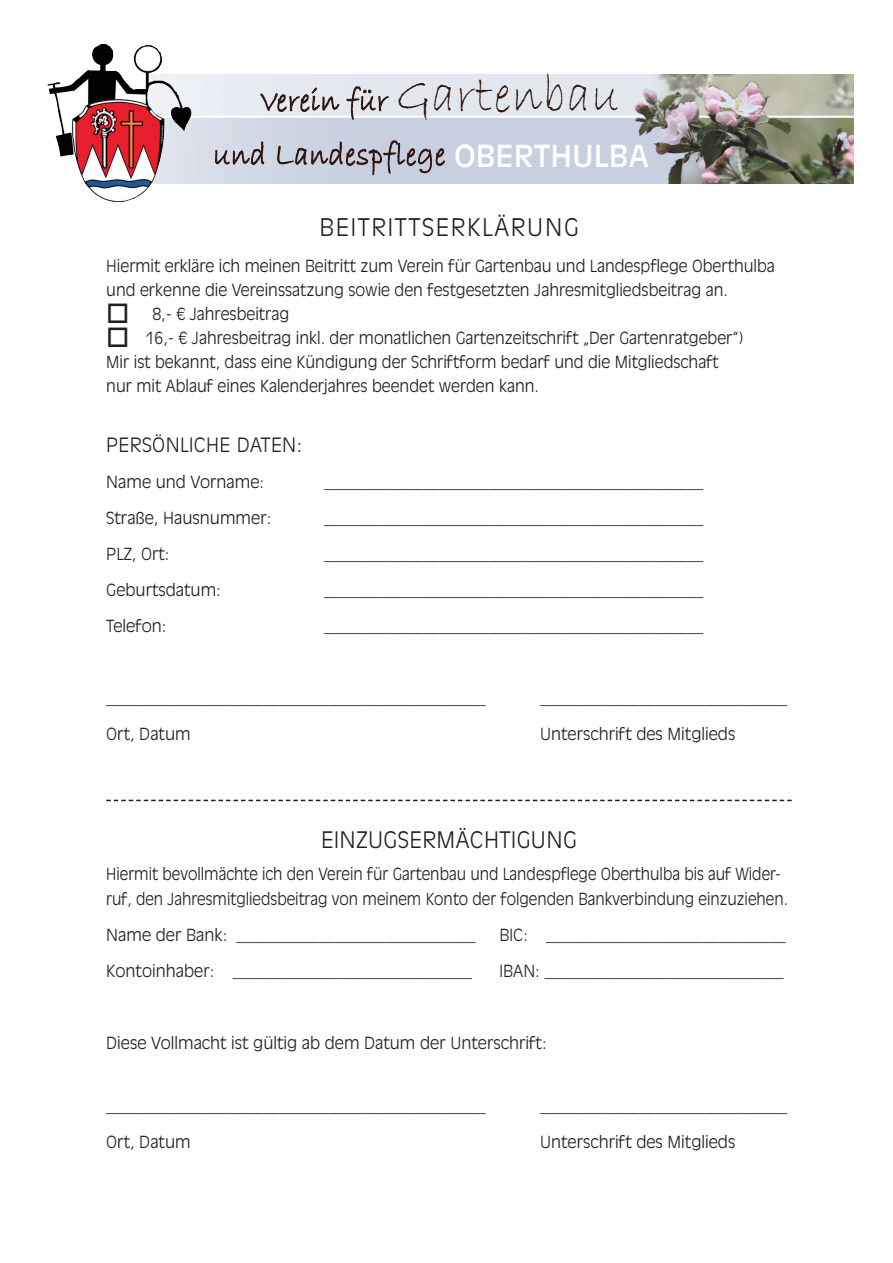
<style>
.page{position:relative;width:893px;height:1263px;background:#fff}
.page>*{position:absolute;margin:0;border:0;box-sizing:border-box;transform-origin:0 0}
.t1{font:33px/54px "Bradley Hand ITC";letter-spacing:.03em;color:#301712;text-align:center;scale:.88 1}
.t2{font:300 24px "Antique Olive LT";letter-spacing:.07em;color:#231f20}
.t3{font:300 22.5px "Antique Olive LT";letter-spacing:.02em;color:#231f20}
.t4{font:300 19.5px "Antique Olive LT";letter-spacing:.02em;color:#231f20}
.t5{font:300 16.5px/24px "Antique Olive LT";color:#231f20}
.t6{font:300 16.5px/24px "Antique Olive LT";color:#231f20;scale:.93 1}
.s1{font-size:54px}
</style>
<div class="page">
<img style="left:193px;top:74px;width:660px;height:109px">
<svg style="left:260px;top:87px;width:80px;height:25px"></svg>
<svg style="left:346px;top:86px;width:43px;height:34px"></svg>
<svg style="left:398px;top:82px;width:54px;height:39px"></svg>
<svg style="left:459px;top:74px;width:104px;height:39px"></svg>
<svg style="left:569px;top:84px;width:18px;height:27px"></svg>
<svg style="left:595px;top:87px;width:24px;height:24px"></svg>
<svg style="left:215px;top:141px;width:49px;height:24px"></svg>
<svg style="left:277px;top:140px;width:168px;height:36px"></svg>
<img style="left:47px;top:44px;width:146px;height:158px">
<svg style="left:106px;top:800px;width:686px;height:1px"></svg>
<h1 class="t1" style="left:214px;top:75px;width:496px">Verein für <span class="s1">Gartenbau<br></span>und Landespflege <sub>OBERTHULBA</sub></h1>
<h2 class="t2" style="left:319px;top:213px;width:261px">BEITRITTSERKLÄRUNG</h2>
<p class="t5" style="left:106px;top:254px;width:670px">Hiermit erkläre ich meinen Beitritt zum Verein für Gartenbau und Landespflege Oberthulba und erkenne die Vereinssatzung sowie den festgesetzten Jahresmitgliedsbeitrag an.</p>
<p class="t5" style="left:106px;top:302px;width:184px">□ 8,- € Jahresbeitrag</p>
<p class="t5" style="left:106px;top:326px;width:638px">□ 16,- € Jahresbeitrag inkl. der monatlichen Gartenzeitschrift „Der Gartenratgeber“)<br>Mir ist bekannt, dass eine Kündigung der Schriftform bedarf und die Mitgliedschaft nur mit Ablauf eines Kalenderjahres beendet werden kann.</p>
<p class="t4" style="left:106px;top:433px;width:197px">PERSÖNLICHE DATEN:</p>
<p class="t5" style="left:106px;top:470px;width:159px">Name und Vorname:</p>
<p class="t5" style="left:106px;top:506px;width:167px">Straße, Hausnummer:</p>
<p class="t5" style="left:106px;top:542px;width:65px">PLZ, Ort:</p>
<p class="t5" style="left:106px;top:578px;width:116px">Geburtsdatum:</p>
<p class="t5" style="left:106px;top:614px;width:62px">Telefon:</p>
<p class="t5" style="left:324px;top:470px;width:381px">______________________________________________</p>
<p class="t5" style="left:324px;top:506px;width:381px">______________________________________________</p>
<p class="t5" style="left:324px;top:542px;width:381px">______________________________________________</p>
<p class="t5" style="left:324px;top:578px;width:381px">______________________________________________</p>
<p class="t5" style="left:324px;top:614px;width:381px">______________________________________________</p>
<p class="t5" style="left:106px;top:686px;width:381px">______________________________________________</p>
<p class="t5" style="left:540px;top:686px;width:249px">______________________________</p>
<p class="t5" style="left:106px;top:722px;width:86px">Ort, Datum</p>
<p class="t5" style="left:540px;top:722px;width:197px">Unterschrift des Mitglieds</p>
<h3 class="t3" style="left:321px;top:826px;width:257px">EINZUGSERMÄCHTIGUNG</h3>
<p class="t6" style="left:106px;top:863px;width:735px">Hiermit bevollmächte ich den Verein für Gartenbau und Landespflege Oberthulba bis auf Wider&shy;ruf, den Jahresmitgliedsbeitrag von meinem Konto der folgenden Bankverbindung einzuziehen.</p>
<p class="t5" style="left:106px;top:923px;width:371px">Name der Bank: _____________________________</p>
<p class="t5" style="left:500px;top:923px;width:288px">BIC: _____________________________</p>
<p class="t5" style="left:106px;top:959px;width:367px">Kontoinhaber: _____________________________</p>
<p class="t5" style="left:499px;top:959px;width:286px">IBAN: _____________________________</p>
<p class="t5" style="left:106px;top:1031px;width:442px">Diese Vollmacht ist gültig ab dem Datum der Unterschrift:</p>
<p class="t5" style="left:106px;top:1094px;width:381px">______________________________________________</p>
<p class="t5" style="left:540px;top:1094px;width:249px">______________________________</p>
<p class="t5" style="left:106px;top:1130px;width:86px">Ort, Datum</p>
<p class="t5" style="left:540px;top:1130px;width:197px">Unterschrift des Mitglieds</p>
</div>
